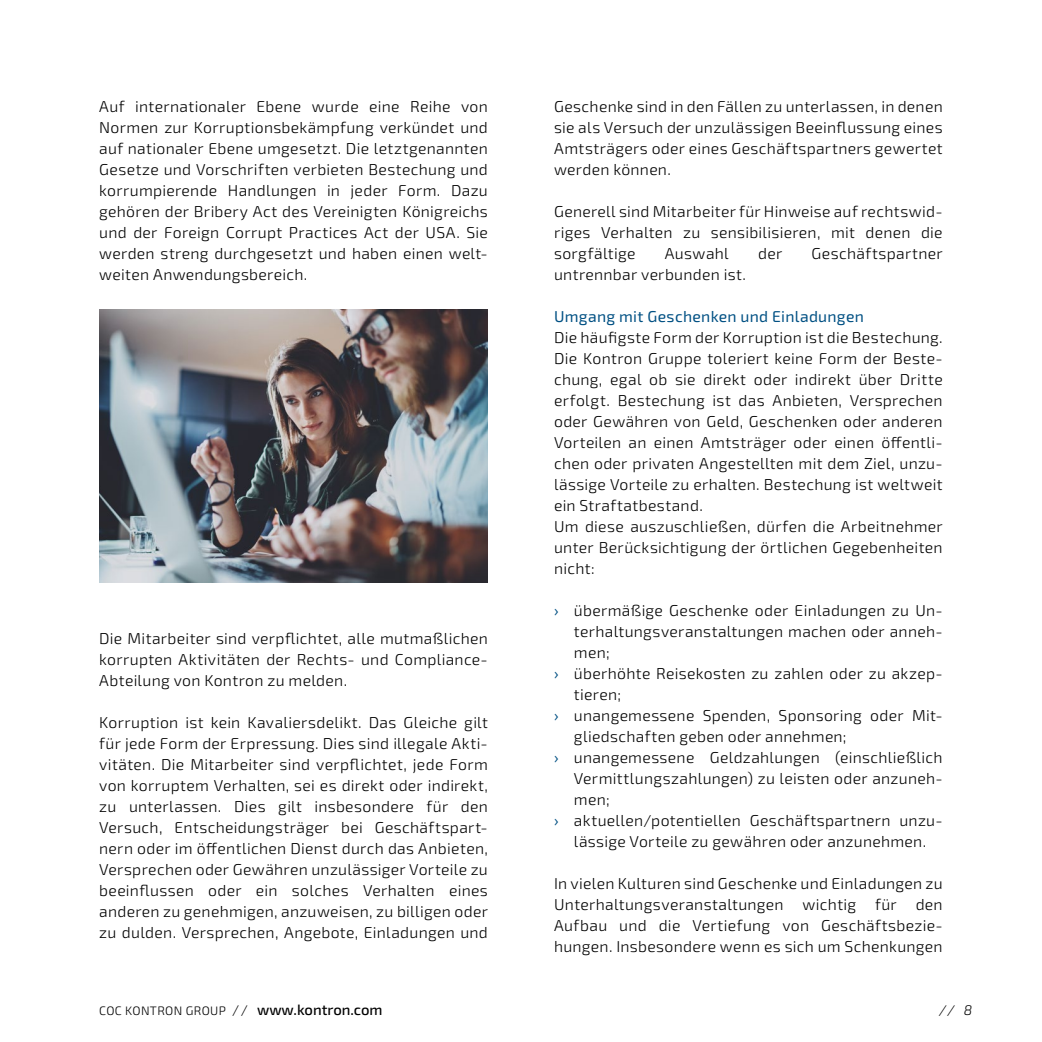
<style>
.page{position:relative;width:1042px;height:1042px;background:#fff}
.page>*{position:absolute;margin:0;border:0;box-sizing:border-box;transform-origin:0 0}
.t1{font:300 15.75px/21px "Sn T";letter-spacing:.02em;color:#000;text-align:justify}
.t2{font:15.75px "Sn T";letter-spacing:.02em;color:#005083}
.t3{font:italic 300 14px "Sn T";color:#000}
.t4{font:300 12.25px "Sn T";letter-spacing:.03em;color:#000}
.s1{font-weight:400;color:#005083}
.s2{font-size:14px}
.s3{font-weight:500;font-size:14.88px}
</style>
<div class="page">
<img style="left:99px;top:310px;width:389px;height:273px">
<p class="t1" style="left:99px;top:96px;width:390px">Auf internationaler Ebene wurde eine Reihe von Normen zur Korruptionsbekämpfung verkündet und auf nationaler Ebene umgesetzt. Die letztgenannten Gesetze und Vorschriften verbieten Bestechung und korrumpierende Handlungen in jeder Form. Dazu gehören der Bribery Act des Vereinigten Königreichs und der Foreign Corrupt Practices Act der USA. Sie werden streng durchgesetzt und haben einen welt&shy;weiten Anwendungsbereich.</p>
<p class="t1" style="left:99px;top:628px;width:390px">Die Mitarbeiter sind verpflichtet, alle mutmaßlichen korrupten Aktivitäten der Rechts- und Compliance-Abteilung von Kontron zu melden.</p>
<p class="t1" style="left:99px;top:712px;width:390px">Korruption ist kein Kavaliersdelikt. Das Gleiche gilt für jede Form der Erpressung. Dies sind illegale Akti&shy;vitäten. Die Mitarbeiter sind verpflichtet, jede Form von korruptem Verhalten, sei es direkt oder indirekt, zu unterlassen. Dies gilt insbesondere für den Versuch, Entscheidungsträger bei Geschäftspart&shy;nern oder im öffentlichen Dienst durch das Anbieten, Versprechen oder Gewähren unzulässiger Vorteile zu beeinflussen oder ein solches Verhalten eines anderen zu genehmigen, anzuweisen, zu billigen oder zu dulden. Versprechen, Angebote, Einladungen und</p>
<p class="t1" style="left:554px;top:96px;width:390px">Geschenke sind in den Fällen zu unterlassen, in denen sie als Versuch der unzulässigen Beeinflussung eines Amtsträgers oder eines Geschäftspartners gewertet werden können.</p>
<p class="t1" style="left:554px;top:201px;width:390px">Generell sind Mitarbeiter für Hinweise auf rechtswid&shy;riges Verhalten zu sensibilisieren, mit denen die sorgfältige</p>
<p class="t1" style="left:665px;top:243px;width:65px">Auswahl</p>
<p class="t1" style="left:758px;top:243px;width:26px">der</p>
<p class="t1" style="left:811px;top:243px;width:133px">Geschäftspartner</p>
<p class="t1" style="left:554px;top:264px;width:193px">untrennbar verbunden ist.</p>
<p class="t2" style="left:554px;top:307px;width:311px">Umgang mit Geschenken und Einladungen</p>
<p class="t1" style="left:554px;top:327px;width:390px;text-align:left">Die häufigste Form der Korruption ist die Bestechung.<br>Die Kontron Gruppe toleriert keine Form der Beste&shy;chung, egal ob sie direkt oder indirekt über Dritte erfolgt. Bestechung ist das Anbieten, Versprechen oder Gewähren von Geld, Geschenken oder anderen Vorteilen an einen Amtsträger oder einen öffentli&shy;chen oder privaten Angestellten mit dem Ziel, unzu&shy;lässige Vorteile zu erhalten. Bestechung ist weltweit ein Straftatbestand.<br>Um diese auszuschließen, dürfen die Arbeitnehmer unter Berücksichtigung der örtlichen Gegebenheiten nicht:</p>
<p class="t1" style="left:554px;top:600px;width:390px"><span class="s1">›</span> übermäßige Geschenke oder Einladungen zu Un-</p>
<p class="t1" style="left:574px;top:621px;width:370px">terhaltungsveranstaltungen machen oder anneh-</p>
<p class="t1" style="left:574px;top:642px;width:37px">men;</p>
<p class="t1" style="left:554px;top:663px;width:390px"><span class="s1">›</span> überhöhte Reisekosten zu zahlen oder zu akzep-</p>
<p class="t1" style="left:574px;top:684px;width:48px">tieren;</p>
<p class="t1" style="left:554px;top:705px;width:390px"><span class="s1">›</span> unangemessene Spenden, Sponsoring oder Mit-</p>
<p class="t1" style="left:574px;top:726px;width:274px">gliedschaften geben oder annehmen;</p>
<p class="t1" style="left:554px;top:747px;width:390px"><span class="s1">›</span> unangemessene Geldzahlungen (einschließlich</p>
<p class="t1" style="left:574px;top:768px;width:370px">Vermittlungszahlungen) zu leisten oder anzuneh-</p>
<p class="t1" style="left:574px;top:789px;width:37px">men;</p>
<p class="t1" style="left:554px;top:810px;width:390px"><span class="s1">›</span> aktuellen/potentiellen Geschäftspartnern unzu-</p>
<p class="t1" style="left:574px;top:831px;width:354px">lässige Vorteile zu gewähren oder anzunehmen.</p>
<p class="t1" style="left:554px;top:873px;width:390px">In vielen Kulturen sind Geschenke und Einladungen zu Unterhaltungsveranstaltungen wichtig für den Aufbau und die Vertiefung von Geschäftsbezie&shy;hungen. Insbesondere wenn es sich um Schenkungen</p>
<p class="t4" style="left:99px;top:1004px;width:285px">COC KONTRON GROUP <span class="s2">//</span> <span class="s3">www.kontron.com</span></p>
<p class="t3" style="left:939px;top:1002px;width:35px">// 8</p>
</div>
